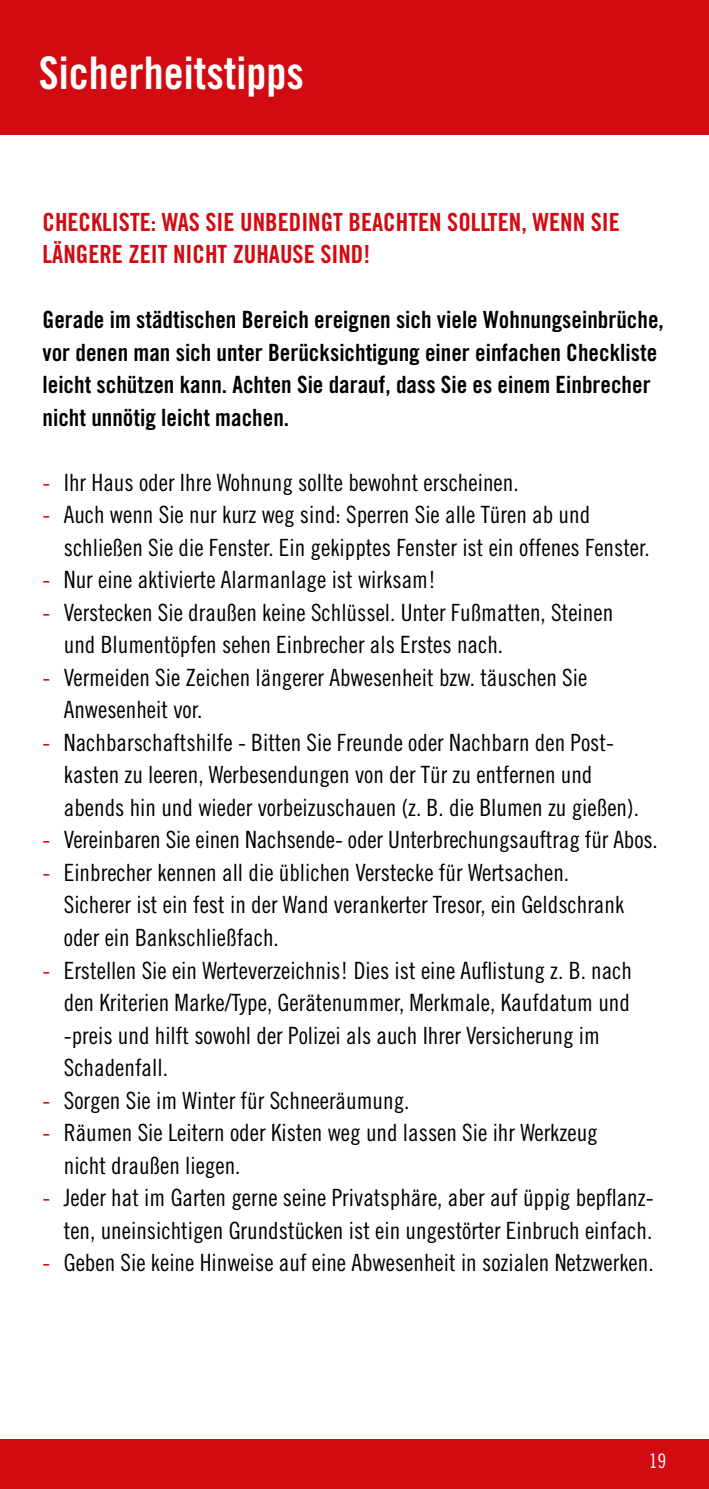
<style>
.page{position:relative;width:709px;height:1489px;background:#fff}
.page>*{position:absolute;margin:0;border:0;box-sizing:border-box;transform-origin:0 0}
.t1{font:45px "Trade Gothic LT Pro Bd Cn 20";color:#fff}
.t2{font:25px/32.5px "Trade Gothic LT Pro Bd Cn 20";color:#d20a11}
.t3{font:23.75px/32.5px "Trade Gothic Cond Eighteen";color:#000}
.t4{font:23.75px/32.5px "Trade Gothic Bold Cond Twenty";color:#000}
.t5{font:20px "Trade Gothic LT Pro Cn 18";color:#fff}
.s1{color:#d20a11}
</style>
<div class="page">
<div style="left:0;top:0;width:709px;height:135px;background:#d20a11"></div>
<div style="left:0;top:1439px;width:709px;height:49px;background:#d20a11"></div>
<h1 class="t1" style="left:39px;top:46px;width:266px">Sicherheitstipps</h1>
<p class="t2" style="left:43px;top:205px;width:579px">CHECKLISTE: WAS SIE UNBEDINGT BEACHTEN SOLLTEN, WENN SIE<br>LÄNGERE ZEIT NICHT ZUHAUSE SIND!</p>
<p class="t4" style="left:43px;top:303px;width:622px">Gerade im städtischen Bereich ereignen sich viele Wohnungseinbrüche, vor denen man sich unter Berücksichtigung einer einfachen Checkliste leicht schützen kann. Achten Sie darauf, dass Sie es einem Einbrecher nicht unnötig leicht machen.</p>
<p class="t3" style="left:43px;top:466px;width:477px"><span class="s1">-</span> Ihr Haus oder Ihre Wohnung sollte bewohnt erscheinen.</p>
<p class="t3" style="left:64px;top:498px;width:587px;text-indent:-21px"><span class="s1">-</span> Auch wenn Sie nur kurz weg sind: Sperren Sie alle Türen ab und schließen Sie die Fenster. Ein gekipptes Fenster ist ein offenes Fenster.</p>
<p class="t3" style="left:43px;top:563px;width:395px"><span class="s1">-</span> Nur eine aktivierte Alarmanlage ist wirksam!</p>
<p class="t3" style="left:64px;top:596px;width:551px;text-indent:-21px"><span class="s1">-</span> Verstecken Sie draußen keine Schlüssel. Unter Fußmatten, Steinen und Blumentöpfen sehen Einbrecher als Erstes nach.</p>
<p class="t3" style="left:64px;top:661px;width:525px;text-indent:-21px"><span class="s1">-</span> Vermeiden Sie Zeichen längerer Abwesenheit bzw. täuschen Sie<br>Anwesenheit vor.</p>
<p class="t3" style="left:64px;top:726px;width:576px;text-indent:-21px"><span class="s1">-</span> Nachbarschaftshilfe - Bitten Sie Freunde oder Nachbarn den Post&shy;kasten zu leeren, Werbesendungen von der Tür zu entfernen und abends hin und wieder vorbeizuschauen (z. B. die Blumen zu gießen).</p>
<p class="t3" style="left:43px;top:823px;width:617px"><span class="s1">-</span> Vereinbaren Sie einen Nachsende- oder Unterbrechungsauftrag für Abos.</p>
<p class="t3" style="left:64px;top:856px;width:562px;text-indent:-21px"><span class="s1">-</span> Einbrecher kennen all die üblichen Verstecke für Wertsachen.<br>Sicherer ist ein fest in der Wand verankerter Tresor, ein Geldschrank oder ein Bankschließfach.</p>
<p class="t3" style="left:64px;top:953px;width:570px;text-indent:-21px"><span class="s1">-</span> Erstellen Sie ein Werteverzeichnis! Dies ist eine Auflistung z. B. nach den Kriterien Marke/Type, Gerätenummer, Merkmale, Kaufdatum und -preis und hilft sowohl der Polizei als auch Ihrer Versicherung im Schadenfall.</p>
<p class="t3" style="left:43px;top:1083px;width:368px"><span class="s1">-</span> Sorgen Sie im Winter für Schneeräumung.</p>
<p class="t3" style="left:64px;top:1115px;width:535px;text-indent:-21px"><span class="s1">-</span> Räumen Sie Leitern oder Kisten weg und lassen Sie ihr Werkzeug nicht draußen liegen.</p>
<p class="t3" style="left:43px;top:1180px;width:612px;text-align:right"><span class="s1">-</span> Jeder hat im Garten gerne seine Privatsphäre, aber auf üppig bepflanz&shy;ten, uneinsichtigen Grundstücken ist ein ungestörter Einbruch einfach.</p>
<p class="t3" style="left:43px;top:1245px;width:612px"><span class="s1">-</span> Geben Sie keine Hinweise auf eine Abwesenheit in sozialen Netzwerken.</p>
<p class="t5" style="left:648px;top:1448px;width:19px">19</p>
</div>
